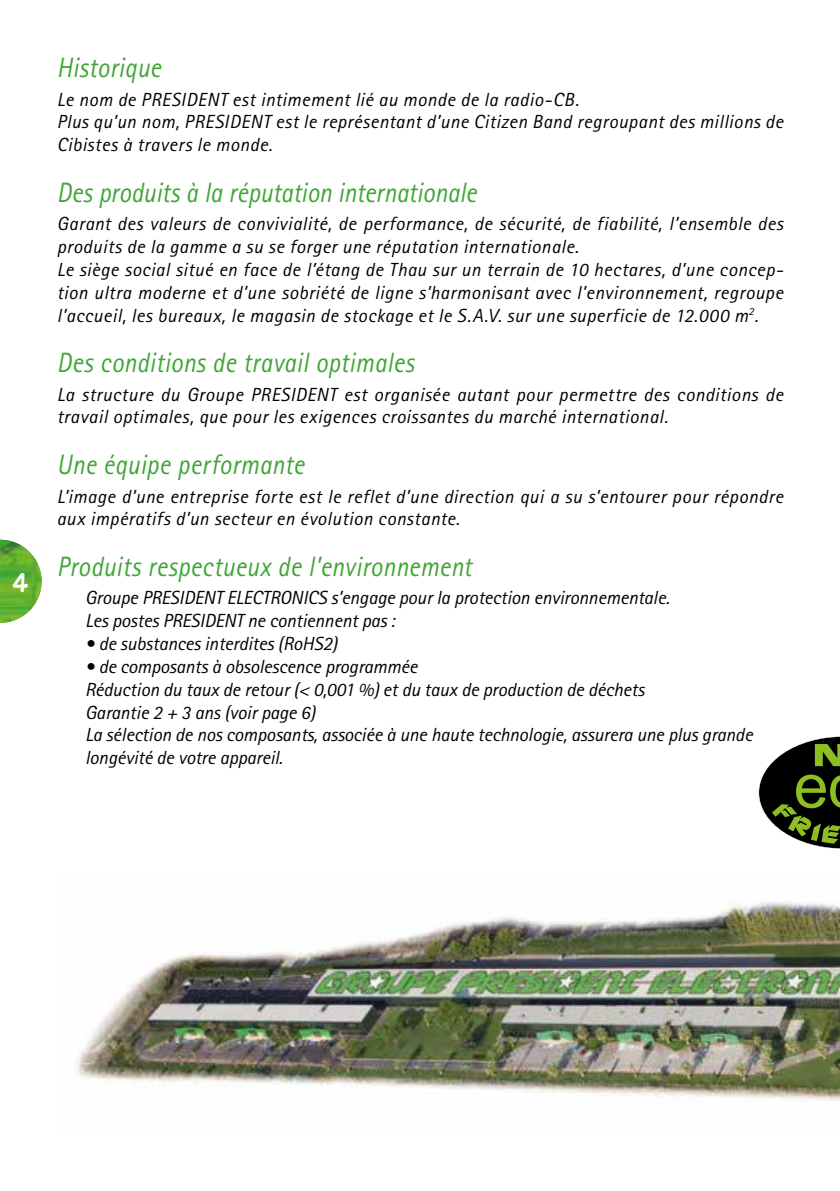
<style>
.page{position:relative;width:840px;height:1191px;background:#fff}
.page>*{position:absolute;margin:0;border:0;box-sizing:border-box;transform-origin:0 0}
.t1{font:italic 28px "Rotis Sans Serif";letter-spacing:.01em;color:#3fa535;scale:.9 1}
.t2{font:700 28px "Engine";color:#fff}
.t3{font:italic 19px/22.8px "Rotis Sans Serif";letter-spacing:.02em;color:#000}
.t4{font:italic 19px/22.8px "Rotis Sans Serif";letter-spacing:-.005em;color:#000}
</style>
<div class="page">
<img style="left:0;top:540px;width:42px;height:83px">
<img style="left:77px;top:901px;width:762px;height:200px">
<svg style="left:758px;top:736px;width:81px;height:113px"></svg>
<h1 class="t2" style="left:12px;top:557px;width:17px">4</h1>
<h1 class="t1" style="left:57px;top:51px;width:117px">Historique</h1>
<p class="t3" style="left:57px;top:88px;width:727px">Le nom de PRESIDENT est intimement lié au monde de la radio-CB.<br>Plus qu’un nom, PRESIDENT est le représentant d’une Citizen Band regroupant des millions de<br>Cibistes à travers le monde.</p>
<h1 class="t1" style="left:57px;top:176px;width:467px">Des produits à la réputation internationale</h1>
<p class="t3" style="left:57px;top:213px;width:727px">Garant des valeurs de convivialité, de performance, de sécurité, de fiabilité, l’ensemble des produits de la gamme a su se forger une réputation internationale.<br>Le siège social situé en face de l’étang de Thau sur un terrain de 10 hectares, d’une concep&shy;tion ultra moderne et d’une sobriété de ligne s’harmonisant avec l’environnement, regroupe l’accueil, les bureaux, le magasin de stockage et le S.A.V. sur une superficie de 12.000 m<sup>2</sup>.</p>
<h1 class="t1" style="left:57px;top:346px;width:398px">Des conditions de travail optimales</h1>
<p class="t3" style="left:57px;top:383px;width:727px">La structure du Groupe PRESIDENT est organisée autant pour permettre des conditions de travail optimales, que pour les exigences croissantes du marché international.</p>
<h1 class="t1" style="left:57px;top:448px;width:276px">Une équipe performante</h1>
<p class="t3" style="left:57px;top:485px;width:727px">L’image d’une entreprise forte est le reflet d’une direction qui a su s’entourer pour répondre aux impératifs d’un secteur en évolution constante.</p>
<h1 class="t1" style="left:57px;top:550px;width:462px">Produits respectueux de l’environnement</h1>
<p class="t4" style="left:85px;top:587px;width:585px">Groupe PRESIDENT ELECTRONICS s’engage pour la protection environnementale.<br>Les postes PRESIDENT ne contiennent pas :</p>
<p class="t4" style="left:85px;top:632px;width:254px">• de substances interdites (RoHS2)</p>
<p class="t4" style="left:85px;top:655px;width:668px">• de composants à obsolescence programmée<br>Réduction du taux de retour (&lt; 0,001 %) et du taux de production de déchets<br>Garantie 2 + 3 ans (voir page 6)<br>La sélection de nos composants, associée à une haute technologie, assurera une plus grande longévité de votre appareil.</p>
</div>
